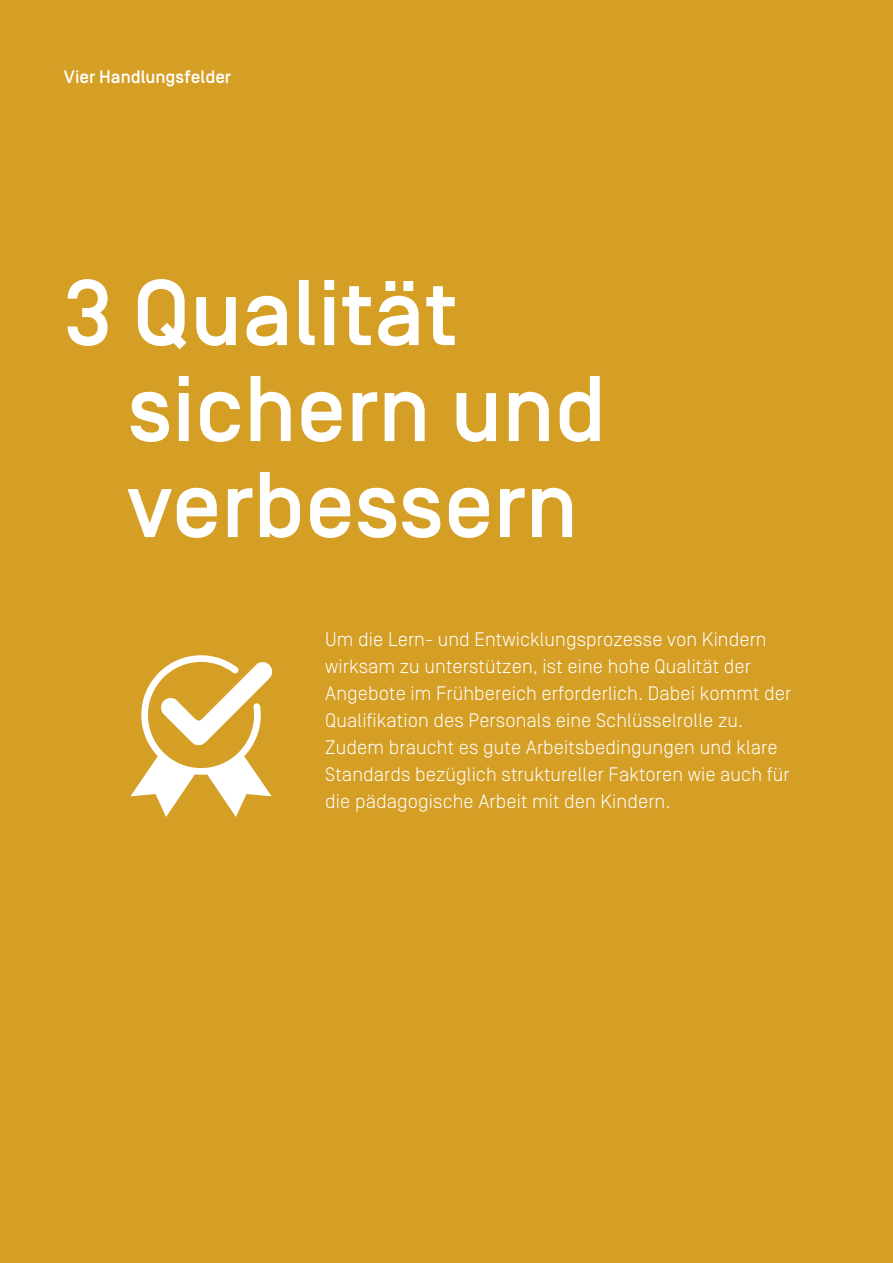
<style>
.page{position:relative;width:893px;height:1263px;background:#d59f26}
.page>*{position:absolute;margin:0;border:0;box-sizing:border-box;transform-origin:0 0}
.t1{font:500 93px/96px "Simplon BP";color:#fff}
.t2{font:300 19.5px/27px "Simplon BP";letter-spacing:.005em;color:#fff}
.t3{font:500 18px "Simplon BP";color:#fff}
</style>
<div class="page">
<svg style="left:130px;top:655px;width:142px;height:162px"></svg>
<p class="t3" style="left:64px;top:66px;width:169px">Vier Handlungsfelder</p>
<h1 class="t1" style="left:128px;top:267px;width:480px;text-indent:-64px">3 Qualität sichern und verbessern</h1>
<p class="t2" style="left:325px;top:626px;width:468px">Um die Lern- und Entwicklungsprozesse von Kindern wirksam zu unterstützen, ist eine hohe Qualität der Angebote im Frühbereich erforderlich. Dabei kommt der Qualifikation des Personals eine Schlüsselrolle zu.<br>Zudem braucht es gute Arbeitsbedingungen und klare Standards bezüglich struktureller Faktoren wie auch für die pädagogische Arbeit mit den Kindern.</p>
</div>
